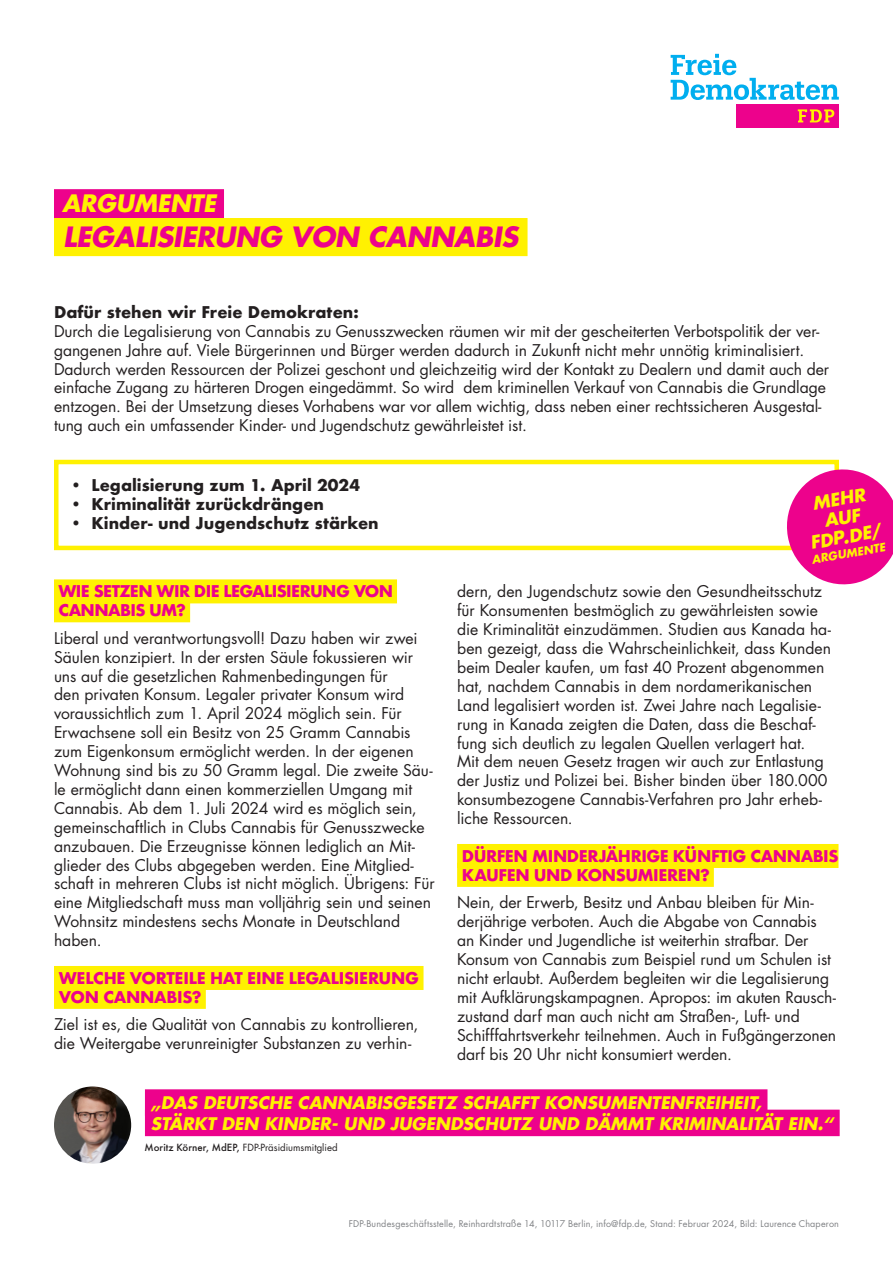
<style>
.page{position:relative;width:893px;height:1263px;background:#fff}
.page>*{position:absolute;margin:0;border:0;box-sizing:border-box;transform-origin:0 0}
.t1{font:italic 700 27.15px "Futura Std";letter-spacing:-.01em;color:#ed028c}
.t2{font:italic 700 23.4px "Futura Std";color:#fff101}
.t3{font:italic 700 17.55px/19.2px "Futura LT Pro";color:#fff101;text-align:center}
.t4{font:italic 700 16.95px/20.2px "Futura Std";color:#fff101}
.t5{font:15.75px/18.9px "Futura LT Pro";letter-spacing:-.005em;color:#231f20}
.t6{font:700 15.75px/18.9px "Futura";letter-spacing:-.03em;color:#ed028c}
.t7{font:700 15.75px "Futura";color:#231f20}
.t8{font:italic 700 11.25px "Futura LT Pro";color:#fff101}
.t9{font:9.6px "Futura LT Pro";color:#231f20}
.t10{font:9px "Futura LT Pro";letter-spacing:.02em;color:#808285}
.s1{font-family:"Futura";font-weight:500}
</style>
<div class="page">
<div style="left:54px;top:189px;width:170px;height:29px;background:#ed028c"></div>
<div style="left:54px;top:218px;width:474px;height:38px;background:#fff101"></div>
<svg style="left:671px;top:54px;width:168px;height:46px"></svg>
<div style="left:736px;top:105px;width:103px;height:23px;background:#ed028c"></div>
<svg style="left:798px;top:109px;width:36px;height:13px"></svg>
<div style="left:54px;top:579px;width:343px;height:24px;background:#fff101"></div>
<div style="left:54px;top:598px;width:136px;height:24px;background:#fff101"></div>
<div style="left:54px;top:966px;width:369px;height:24px;background:#fff101"></div>
<div style="left:54px;top:985px;width:152px;height:24px;background:#fff101"></div>
<div style="left:457px;top:844px;width:381px;height:24px;background:#fff101"></div>
<div style="left:457px;top:863px;width:257px;height:24px;background:#fff101"></div>
<div style="left:54px;top:460px;width:785px;height:90px;border:4px solid #fff101"></div>
<svg style="left:782px;top:465px;width:111px;height:120px"></svg>
<div style="left:145px;top:1089px;width:622px;height:27px;background:#ed028c"></div>
<div style="left:145px;top:1109px;width:695px;height:27px;background:#ed028c"></div>
<img style="left:54px;top:1086px;width:77px;height:78px;border-radius:39px">
<h2 class="t2" style="left:62px;top:188px;width:155px">ARGUMENTE</h2>
<h1 class="t1" style="left:63px;top:219px;width:457px">LEGALISIERUNG VON CANNABIS</h1>
<p class="t7" style="left:54px;top:300px;width:306px">Dafür stehen wir Freie Demokraten:</p>
<p class="t5" style="left:54px;top:321px;width:777px">Durch die Legalisierung von Cannabis zu Genusszwecken räumen wir mit der gescheiterten Verbotspolitik der ver&shy;gangenen Jahre auf. Viele Bürgerinnen und Bürger werden dadurch in Zukunft nicht mehr unnötig kriminalisiert.<br>Dadurch werden Ressourcen der Polizei geschont und gleichzeitig wird der Kontakt zu Dealern und damit auch der einfache Zugang zu härteren Drogen eingedämmt. So wird dem kriminellen Verkauf von Cannabis die Grundlage entzogen. Bei der Umsetzung dieses Vorhabens war vor allem wichtig, dass neben einer rechtssicheren Ausgestal&shy;tung auch ein umfassender Kinder- und Jugendschutz gewährleistet ist.</p>
<p class="t7" style="left:70px;top:474px;width:292px">• Legalisierung zum 1. April 2024</p>
<p class="t7" style="left:70px;top:493px;width:255px">• Kriminalität zurückdrängen</p>
<p class="t7" style="left:70px;top:512px;width:310px">• Kinder- und Jugendschutz stärken</p>
<p class="t6" style="left:59px;top:582px;width:336px">WIE SETZEN WIR DIE LEGALISIERUNG VON<br>CANNABIS UM?</p>
<p class="t5" style="left:54px;top:628px;width:382px">Liberal und verantwortungsvoll! Dazu haben wir zwei Säulen konzipiert. In der ersten Säule fokussieren wir uns auf die gesetzlichen Rahmenbedingungen für<br>den privaten Konsum. Legaler privater Konsum wird voraussichtlich zum 1. April 2024 möglich sein. Für Erwachsene soll ein Besitz von 25 Gramm Cannabis zum Eigenkonsum ermöglicht werden. In der eigenen Wohnung sind bis zu 50 Gramm legal. Die zweite Säu&shy;le ermöglicht dann einen kommerziellen Umgang mit Cannabis. Ab dem 1. Juli 2024 wird es möglich sein, gemeinschaftlich in Clubs Cannabis für Genusszwecke anzubauen. Die Erzeugnisse können lediglich an Mit&shy;glieder des Clubs abgegeben werden. Eine Mitglied&shy;schaft in mehreren Clubs ist nicht möglich. Übrigens: Für eine Mitgliedschaft muss man volljährig sein und seinen Wohnsitz mindestens sechs Monate in Deutschland haben.</p>
<p class="t6" style="left:59px;top:968px;width:362px">WELCHE VORTEILE HAT EINE LEGALISIERUNG<br>VON CANNABIS?</p>
<p class="t5" style="left:54px;top:1015px;width:366px">Ziel ist es, die Qualität von Cannabis zu kontrollieren, die Weitergabe verunreinigter Substanzen zu verhin-</p>
<p class="t3" style="left:802px;top:495px;width:73px;rotate:-10deg">MEHR<br>AUF<br>FDP.DE/</p>
<p class="t8" style="left:810px;top:551px;width:76px;rotate:-10deg">ARGUMENTE</p>
<p class="t5" style="left:457px;top:582px;width:375px">dern, den Jugendschutz sowie den Gesundheitsschutz für Konsumenten bestmöglich zu gewährleisten sowie die Kriminalität einzudämmen. Studien aus Kanada ha&shy;ben gezeigt, dass die Wahrscheinlichkeit, dass Kunden beim Dealer kaufen, um fast 40 Prozent abgenommen hat, nachdem Cannabis in dem nordamerikanischen Land legalisiert worden ist. Zwei Jahre nach Legalisie&shy;rung in Kanada zeigten die Daten, dass die Beschaf&shy;fung sich deutlich zu legalen Quellen verlagert hat.<br>Mit dem neuen Gesetz tragen wir auch zur Entlastung der Justiz und Polizei bei. Bisher binden über 180.000 konsumbezogene Cannabis-Verfahren pro Jahr erheb&shy;liche Ressourcen.</p>
<p class="t6" style="left:462px;top:846px;width:378px">DÜRFEN MINDERJÄHRIGE KÜNFTIG CANNABIS<br>KAUFEN UND KONSUMIEREN?</p>
<p class="t5" style="left:457px;top:893px;width:380px">Nein, der Erwerb, Besitz und Anbau bleiben für Min&shy;derjährige verboten. Auch die Abgabe von Cannabis an Kinder und Jugendliche ist weiterhin strafbar. Der Konsum von Cannabis zum Beispiel rund um Schulen ist nicht erlaubt. Außerdem begleiten wir die Legalisierung mit Aufklärungskampagnen. Apropos: im akuten Rausch&shy;zustand darf man auch nicht am Straßen-, Luft- und Schifffahrtsverkehr teilnehmen. Auch in Fußgängerzonen darf bis 20 Uhr nicht konsumiert werden.</p>
<p class="t4" style="left:151px;top:1093px;width:685px">„DAS DEUTSCHE CANNABISGESETZ SCHAFFT KONSUMENTENFREIHEIT,<br>STÄRKT DEN KINDER- UND JUGENDSCHUTZ UND DÄMMT KRIMINALITÄT EIN.“</p>
<p class="t9" style="left:145px;top:1141px;width:194px"><span class="s1">Moritz Körner, MdEP,</span> FDP-Präsidiumsmitglied</p>
<p class="t10" style="left:349px;top:1217px;width:492px">FDP-Bundesgeschäftsstelle, Reinhardtstraße 14, 10117 Berlin, info@fdp.de, Stand: Februar 2024, Bild: Laurence Chaperon</p>
</div>
